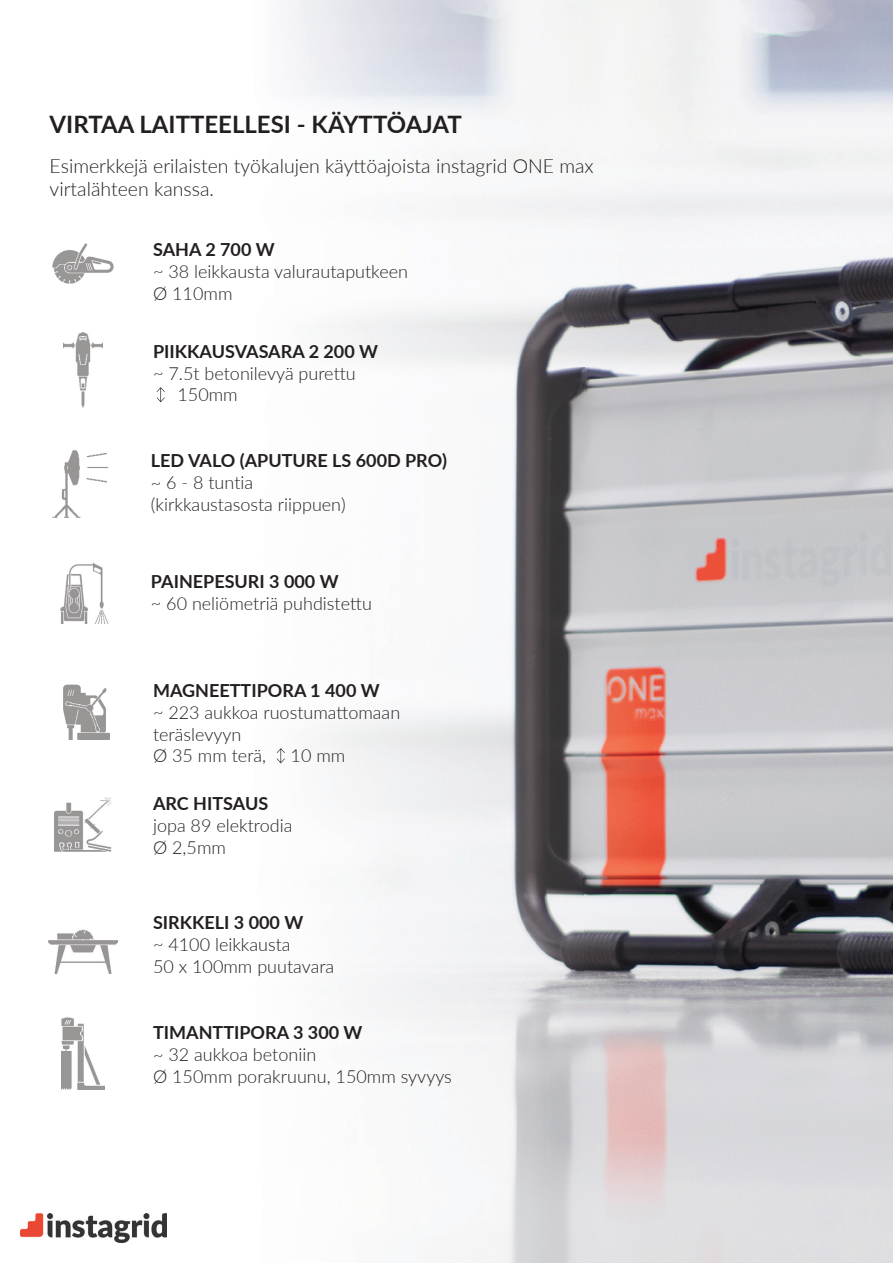
<style>
.page{position:relative;width:893px;height:1263px;background:#fff}
.page>*{position:absolute;margin:0;border:0;box-sizing:border-box;transform-origin:0 0}
.t1{font:700 24px "Lato";color:#231f20}
.t2{font:300 19.5px/23.4px "Lato";color:#231f20}
.t3{font:300 18px/21.6px "Lato";color:#231f20}
.t4{font:700 18px "Lato";color:#231f20}
</style>
<div class="page">
<img style="left:20px;top:1213px;width:147px;height:29px">
<img style="left:276px;top:0;width:617px;height:1263px">
<img style="left:728px;top:1229px;width:141px;height:9px">
<img style="left:60px;top:562px;width:49px;height:62px">
<img style="left:63px;top:684px;width:47px;height:56px">
<img style="left:49px;top:929px;width:68px;height:45px">
<img style="left:52px;top:244px;width:62px;height:39px">
<img style="left:63px;top:333px;width:40px;height:74px">
<img style="left:55px;top:797px;width:56px;height:54px">
<img style="left:61px;top:1017px;width:44px;height:72px">
<img style="left:52px;top:450px;width:57px;height:68px">
<svg style="left:157px;top:387px;width:8px;height:15px"></svg>
<svg style="left:277px;top:748px;width:8px;height:15px"></svg>
<h1 class="t1" style="left:50px;top:106px;width:414px">VIRTAA LAITTEELLESI - KÄYTTÖAJAT</h1>
<p class="t2" style="left:50px;top:154px;width:546px">Esimerkkejä erilaisten työkalujen käyttöajoista instagrid ONE max virtalähteen kanssa.</p>
<p class="t4" style="left:153px;top:236px;width:123px">SAHA 2 700 W</p>
<p class="t3" style="left:153px;top:260px;width:256px">~ 38 leikkausta valurautaputkeen<br>Ø 110mm</p>
<p class="t4" style="left:153px;top:338px;width:226px">PIIKKAUSVASARA 2 200 W</p>
<p class="t3" style="left:177px;top:362px;width:180px;text-indent:-24px">~ 7.5t betonilevyä purettu<br>150mm</p>
<p class="t4" style="left:151px;top:447px;width:297px">LED VALO (APUTURE LS 600D PRO)</p>
<p class="t3" style="left:151px;top:471px;width:196px">~ 6 - 8 tuntia (kirkkaustasosta riippuen)</p>
<p class="t4" style="left:151px;top:568px;width:189px">PAINEPESURI 3 000 W</p>
<p class="t3" style="left:151px;top:592px;width:222px">~ 60 neliömetriä puhdistettu</p>
<p class="t4" style="left:153px;top:677px;width:228px">MAGNEETTIPORA 1 400 W</p>
<p class="t3" style="left:153px;top:701px;width:249px">~ 223 aukkoa ruostumattomaan teräslevyyn<br>Ø 35 mm terä,</p>
<p class="t3" style="left:291px;top:744px;width:56px">10 mm</p>
<p class="t4" style="left:153px;top:790px;width:117px">ARC HITSAUS</p>
<p class="t3" style="left:153px;top:814px;width:141px">jopa 89 elektrodia<br>Ø 2,5mm</p>
<p class="t4" style="left:153px;top:909px;width:152px">SIRKKELI 3 000 W</p>
<p class="t3" style="left:153px;top:933px;width:183px">~ 4100 leikkausta<br>50 x 100mm puutavara</p>
<p class="t4" style="left:153px;top:1019px;width:211px">TIMANTTIPORA 3 300 W</p>
<p class="t3" style="left:153px;top:1043px;width:300px">~ 32 aukkoa betoniin<br>Ø 150mm porakruunu, 150mm syvyys</p>
</div>
